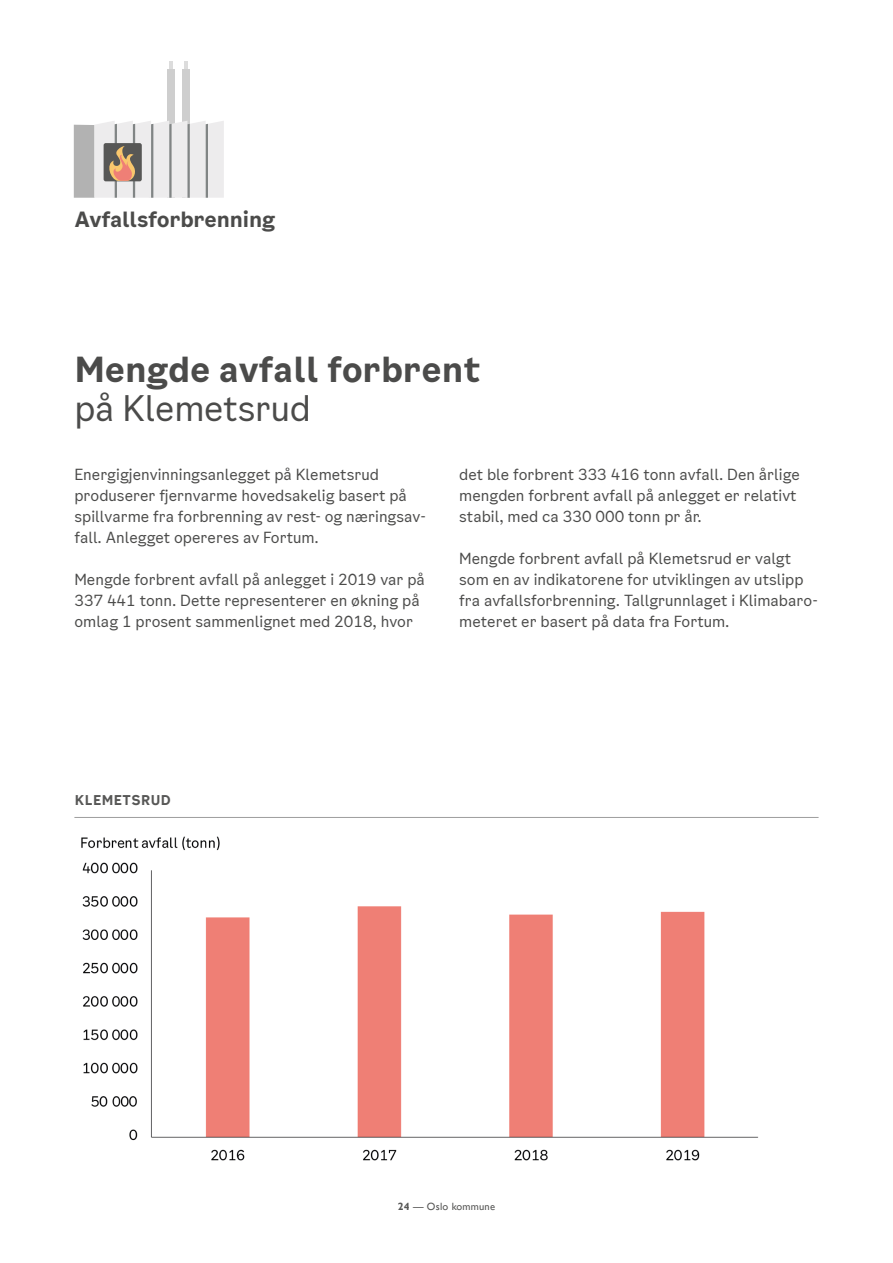
<style>
.page{position:relative;width:893px;height:1263px;background:#fff}
.page>*{position:absolute;margin:0;border:0;box-sizing:border-box;transform-origin:0 0}
.Tittel{font:700 34.5px "Oslo Sans Office";letter-spacing:-.01em;color:#4b4b4a}
.Tittel-2{font:34.5px "Oslo Sans Office";letter-spacing:-.01em;color:#4b4b4a}
.Tittel_over{font:700 21px "Oslo Sans Office";letter-spacing:-.02em;color:#4b4b4a}
.Brødtekst{font:15px/21px "Oslo Sans Office";color:#4b4b4a}
.Graf_sted{font:700 13.5px "Oslo Sans Office";letter-spacing:.03em;color:#575756}
.t1{font:10.5px "Gill Sans";letter-spacing:.02em;color:#575756}
.s1{font-weight:700}
</style>
<div class="page">
<hr style="left:74px;top:817px;width:745px;height:1px;background:#9d9d9d">
<div style="left:74px;top:125px;width:21px;height:73px;background:#b2b2b2"></div>
<svg style="left:185px;top:62px;width:3px;height:7px"></svg>
<hr style="left:169px;top:62px;width:4px;height:10px;background:#dcdcdc">
<div style="left:167px;top:69px;width:8px;height:129px;background:#cecece"></div>
<div style="left:183px;top:69px;width:7px;height:129px;background:#cecece"></div>
<svg style="left:94px;top:121px;width:130px;height:77px;background:#d7d2d0"></svg>
<img style="left:81px;top:836px;width:678px;height:325px">
<p class="Tittel_over" style="left:74px;top:205px;width:202px">Avfallsforbrenning</p>
<p class="Tittel" style="left:74px;top:346px;width:408px">Mengde avfall forbrent</p>
<p class="Tittel-2" style="left:74px;top:386px;width:238px">på Klemetsrud</p>
<p class="Brødtekst" style="left:74px;top:464px;width:353px">Energigjenvinningsanlegget på Klemetsrud produserer fjernvarme hovedsakelig basert på spillvarme fra forbrenning av rest- og næringsav&shy;fall. Anlegget opereres av Fortum.</p>
<p class="Brødtekst" style="left:74px;top:569px;width:352px">Mengde forbrent avfall på anlegget i 2019 var på<br>337 441 tonn. Dette representerer en økning på omlag 1 prosent sammenlignet med 2018, hvor</p>
<p class="Brødtekst" style="left:459px;top:464px;width:342px">det ble forbrent 333 416 tonn avfall. Den årlige mengden forbrent avfall på anlegget er relativt stabil, med ca 330 000 tonn pr år.</p>
<p class="Brødtekst" style="left:459px;top:548px;width:360px">Mengde forbrent avfall på Klemetsrud er valgt som en av indikatorene for utviklingen av utslipp fra avfallsforbrenning. Tallgrunnlaget i Klimabaro&shy;meteret er basert på data fra Fortum.</p>
<p class="Graf_sted" style="left:75px;top:791px;width:97px">KLEMETSRUD</p>
<p class="t1" style="left:398px;top:1201px;width:99px"><span class="s1">24</span> — Oslo kommune</p>
</div>
